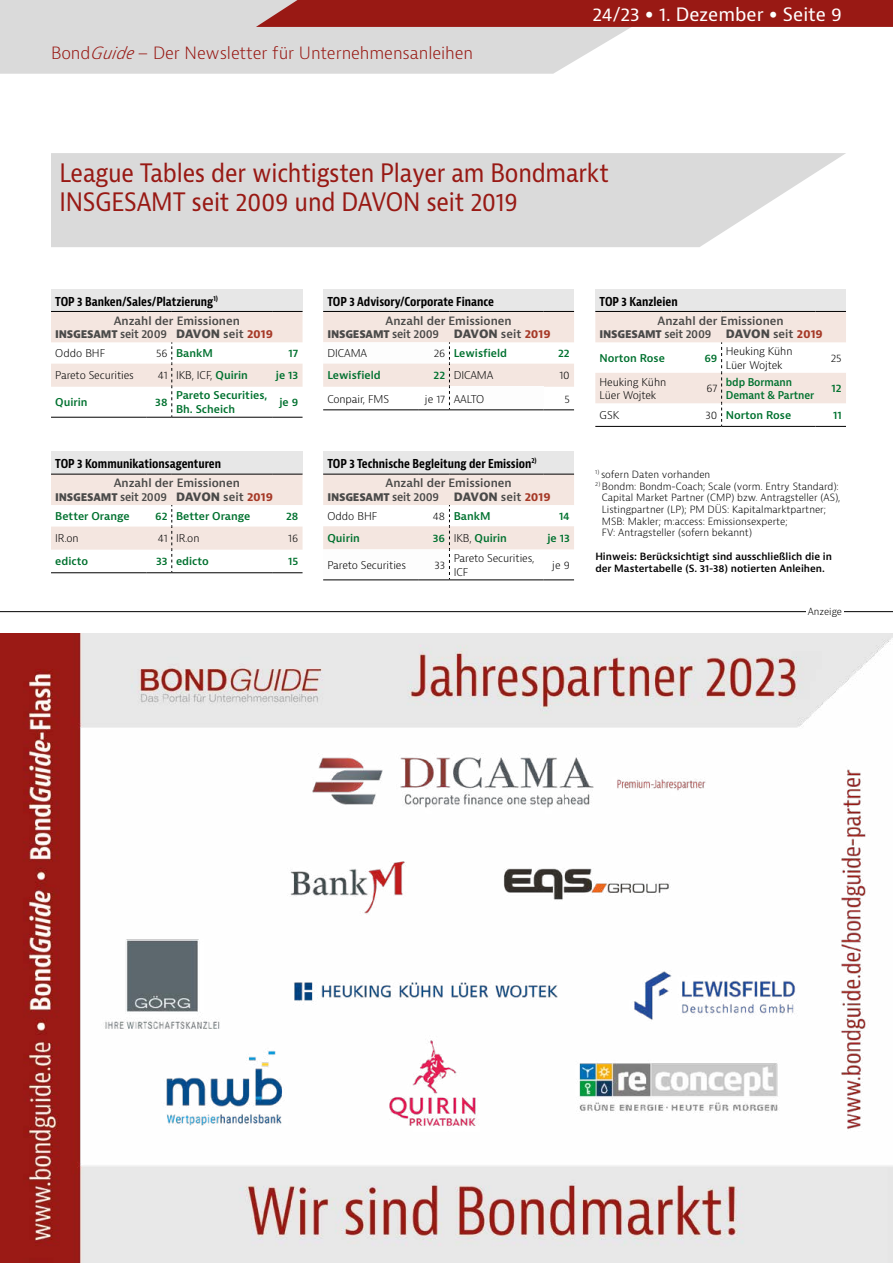
<style>
.page{position:relative;width:893px;height:1263px;background:#fff}
.page>*{position:absolute;margin:0;border:0;box-sizing:border-box;transform-origin:0 0}
.t1{font:24.75px/29.7px "Bernina Sans";letter-spacing:-.01em;color:#981914;scale:.9 1}
.t2{font:18px "Bernina Sans";color:#fff}
.t3{font:300 16.5px "Bernina Sans";letter-spacing:-.005em;color:#981914}
.t4{font:700 condensed 12px "Bernina Sans";color:#000}
.t5{font:600 11.25px/13.4px "Bernina Sans";color:#4a4a49}
.t6{font:800 11.25px "Bernina Sans";letter-spacing:-.01em;color:#4a4a49}
.t7{font:300 10.5px/13.5px "Bernina Sans";letter-spacing:-.01em;color:#000}
.t8{font:600 10.5px/13.5px "Bernina Sans";color:#00712f}
.t9{font:600 10.5px/13.5px "Bernina Sans";color:#00712f;scale:.94 1}
.t10{font:300 9.75px/11.7px "Bernina Sans";color:#000}
.t11{font:600 9.75px/11.7px "Bernina Sans";color:#000}
.t12{font:300 9.6px "Bernina Sans";color:#000}
.s1{font-style:italic}
.s2{font-family:"Arial";font-weight:900}
.s3{font-weight:800}
.s4{font-weight:700;color:#a63927}
.s5{font-weight:300;color:#000}
.s6{font-weight:600;color:#00712f}
.s7{font-weight:600}
</style>
<div class="page">
<div style="left:0;top:0;width:631px;height:74px;background:#dadada"></div>
<svg style="left:256px;top:0;width:637px;height:27px;background:#9b1f1a"></svg>
<svg style="left:51px;top:153px;width:795px;height:94px;background:#ddd"></svg>
<div style="left:51px;top:289px;width:252px;height:22px;background:#e7e7e7"></div>
<svg style="left:51px;top:311px;width:252px;height:107px"></svg>
<div style="left:595px;top:289px;width:251px;height:22px;background:#e7e7e7"></div>
<hr style="left:595px;top:426px;width:96px;height:1px;background:#000">
<hr style="left:691px;top:426px;width:31px;height:1px;background:#000">
<hr style="left:722px;top:426px;width:94px;height:1px;background:#000">
<hr style="left:816px;top:426px;width:30px;height:1px;background:#000">
<svg style="left:595px;top:311px;width:251px;height:115px"></svg>
<div style="left:323px;top:289px;width:251px;height:22px;background:#e7e7e7"></div>
<hr style="left:323px;top:409px;width:96px;height:1px;background:#000">
<hr style="left:419px;top:409px;width:30px;height:1px;background:#000">
<hr style="left:449px;top:409px;width:95px;height:1px;background:#000">
<hr style="left:544px;top:409px;width:30px;height:1px;background:#000">
<svg style="left:323px;top:311px;width:251px;height:98px"></svg>
<div style="left:323px;top:452px;width:251px;height:22px;background:#e7e7e7"></div>
<svg style="left:323px;top:474px;width:251px;height:106px"></svg>
<div style="left:51px;top:452px;width:252px;height:22px;background:#e7e7e7"></div>
<svg style="left:51px;top:474px;width:252px;height:99px"></svg>
<hr style="left:0;top:611px;width:893px;height:1px;background:#000">
<div style="left:806px;top:607px;width:38px;height:11px;background:#fff"></div>
<img style="left:0;top:634px;width:893px;height:629px">
<h3 class="t3" style="left:51px;top:42px;width:424px">Bond<span class="s1">Guide</span>– Der Newsletter für Unternehmensanleihen</h3>
<h2 class="t2" style="left:593px;top:2px;width:251px">24/23 <span class="s2">•</span> 1. Dezember <span class="s2">•</span> Seite 9</h2>
<h1 class="t1" style="left:60px;top:158px;width:612px">League Tables der wichtigsten Player am Bondmarkt<br>INSGESAMT seit 2009 und DAVON seit 2019</h1>
<p class="t4" style="left:55px;top:294px;width:164px">TOP 3 Banken/Sales/Platzierung<sup>1)</sup></p>
<p class="t5" style="left:55px;top:314px;width:219px;text-indent:58px">Anzahl der Emissionen<br><span class="s3">INSGESAMT</span> seit 2009 <span class="s3">DAVON</span> seit <span class="s4">2019</span></p>
<p class="t7" style="left:55px;top:347px;width:52px">Oddo BHF</p>
<p class="t8" style="left:156px;top:347px;width:58px"><span class="s5">56</span> BankM</p>
<p class="t8" style="left:288px;top:347px;width:11px">17</p>
<p class="t7" style="left:55px;top:369px;width:80px">Pareto Securities</p>
<p class="t7" style="left:158px;top:369px;width:92px">41 IKB, ICF, <span class="s6">Quirin</span></p>
<p class="t8" style="left:276px;top:369px;width:24px">je 13</p>
<p class="t8" style="left:55px;top:396px;width:34px">Quirin</p>
<p class="t8" style="left:155px;top:396px;width:14px">38</p>
<p class="t8" style="left:176px;top:389px;width:93px">Pareto Securities,<br>Bh. Scheich</p>
<p class="t8" style="left:279px;top:396px;width:20px">je 9</p>
<p class="t4" style="left:55px;top:456px;width:167px">TOP 3 Kommunikationsagenturen</p>
<p class="t5" style="left:55px;top:477px;width:219px;text-indent:58px">Anzahl der Emissionen<br><span class="s3">INSGESAMT</span> seit 2009 <span class="s3">DAVON</span> seit <span class="s4">2019</span></p>
<p class="t8" style="left:55px;top:510px;width:76px">Better Orange</p>
<p class="t8" style="left:155px;top:510px;width:97px">62 Better Orange</p>
<p class="t8" style="left:286px;top:510px;width:14px">28</p>
<p class="t7" style="left:55px;top:532px;width:25px">IR.on</p>
<p class="t7" style="left:158px;top:532px;width:43px">41 IR.on</p>
<p class="t7" style="left:288px;top:532px;width:11px">16</p>
<p class="t8" style="left:55px;top:555px;width:34px">edicto</p>
<p class="t8" style="left:156px;top:555px;width:54px">33 edicto</p>
<p class="t8" style="left:288px;top:555px;width:12px">15</p>
<p class="t4" style="left:327px;top:294px;width:168px">TOP 3 Advisory/Corporate Finance</p>
<p class="t5" style="left:327px;top:314px;width:186px;text-indent:58px">Anzahl der Emissionen<br><span class="s3">INSGESAMT</span> seit 2009</p>
<p class="t6" style="left:454px;top:326px;width:98px">DAVON <span class="s7">seit</span> <span class="s4">2019</span></p>
<p class="t7" style="left:327px;top:347px;width:41px">DICAMA</p>
<p class="t8" style="left:434px;top:347px;width:75px"><span class="s5">26</span> Lewisfield</p>
<p class="t8" style="left:558px;top:347px;width:13px">22</p>
<p class="t8" style="left:327px;top:369px;width:55px">Lewisfield</p>
<p class="t7" style="left:434px;top:369px;width:61px"><span class="s6">22</span> DICAMA</p>
<p class="t7" style="left:559px;top:369px;width:12px">10</p>
<p class="t7" style="left:327px;top:392px;width:63px">Conpair, FMS</p>
<p class="t7" style="left:425px;top:392px;width:61px">je 17 AALTO</p>
<p class="t7" style="left:564px;top:392px;width:7px">5</p>
<p class="t4" style="left:327px;top:456px;width:211px">TOP 3 Technische Begleitung der Emission<sup>2)</sup></p>
<p class="t5" style="left:327px;top:477px;width:186px;text-indent:58px">Anzahl der Emissionen<br><span class="s3">INSGESAMT</span> seit 2009</p>
<p class="t6" style="left:454px;top:489px;width:98px">DAVON <span class="s7">seit</span> <span class="s4">2019</span></p>
<p class="t7" style="left:327px;top:509px;width:52px">Oddo BHF</p>
<p class="t8" style="left:433px;top:510px;width:59px"><span class="s5">48</span> BankM</p>
<p class="t8" style="left:559px;top:510px;width:12px">14</p>
<p class="t8" style="left:327px;top:532px;width:34px">Quirin</p>
<p class="t8" style="left:433px;top:532px;width:76px">36 <span class="s5">IKB,</span> Quirin</p>
<p class="t8" style="left:547px;top:532px;width:24px">je 13</p>
<p class="t7" style="left:327px;top:558px;width:80px">Pareto Securities</p>
<p class="t7" style="left:434px;top:558px;width:12px">33</p>
<p class="t7" style="left:454px;top:552px;width:82px">Pareto Securities,<br>ICF</p>
<p class="t7" style="left:552px;top:558px;width:19px">je 9</p>
<p class="t4" style="left:600px;top:294px;width:80px">TOP 3 Kanzleien</p>
<p class="t5" style="left:600px;top:314px;width:186px;text-indent:58px">Anzahl der Emissionen<br><span class="s3">INSGESAMT</span> seit 2009</p>
<p class="t6" style="left:726px;top:326px;width:98px">DAVON <span class="s7">seit</span> <span class="s4">2019</span></p>
<p class="t8" style="left:600px;top:351px;width:67px">Norton Rose</p>
<p class="t8" style="left:704px;top:351px;width:15px">69</p>
<p class="t7" style="left:726px;top:345px;width:68px">Heuking Kühn<br>Lüer Wojtek</p>
<p class="t7" style="left:831px;top:351px;width:13px">25</p>
<p class="t7" style="left:600px;top:375px;width:68px">Heuking Kühn<br>Lüer Wojtek</p>
<p class="t7" style="left:706px;top:382px;width:12px">67</p>
<p class="t9" style="left:726px;top:375px;width:95px">bdp Bormann<br>Demant &amp; Partner</p>
<p class="t8" style="left:832px;top:382px;width:12px">12</p>
<p class="t7" style="left:600px;top:409px;width:21px">GSK</p>
<p class="t8" style="left:705px;top:409px;width:87px"><span class="s5">30</span> Norton Rose</p>
<p class="t8" style="left:833px;top:409px;width:10px">11</p>
<p class="t10" style="left:595px;top:469px;width:116px"><sup>1)</sup> sofern Daten vorhanden</p>
<p class="t10" style="left:602px;top:480px;width:240px;text-indent:-7px"><sup>2)</sup> Bondm: Bondm-Coach; Scale (vorm. Entry Standard):<br>Capital Market Partner (CMP) bzw. Antragsteller (AS), Listingpartner (LP); PM DÜS: Kapitalmarktpartner; MSB: Makler; m:access: Emissionsexperte;<br>FV: Antragsteller (sofern bekannt)</p>
<p class="t11" style="left:595px;top:551px;width:238px">Hinweis: Berücksichtigt sind ausschließlich die in der Mastertabelle (S. 31-38) notierten Anleihen.</p>
<p class="t12" style="left:808px;top:605px;width:36px">Anzeige</p>
</div>
